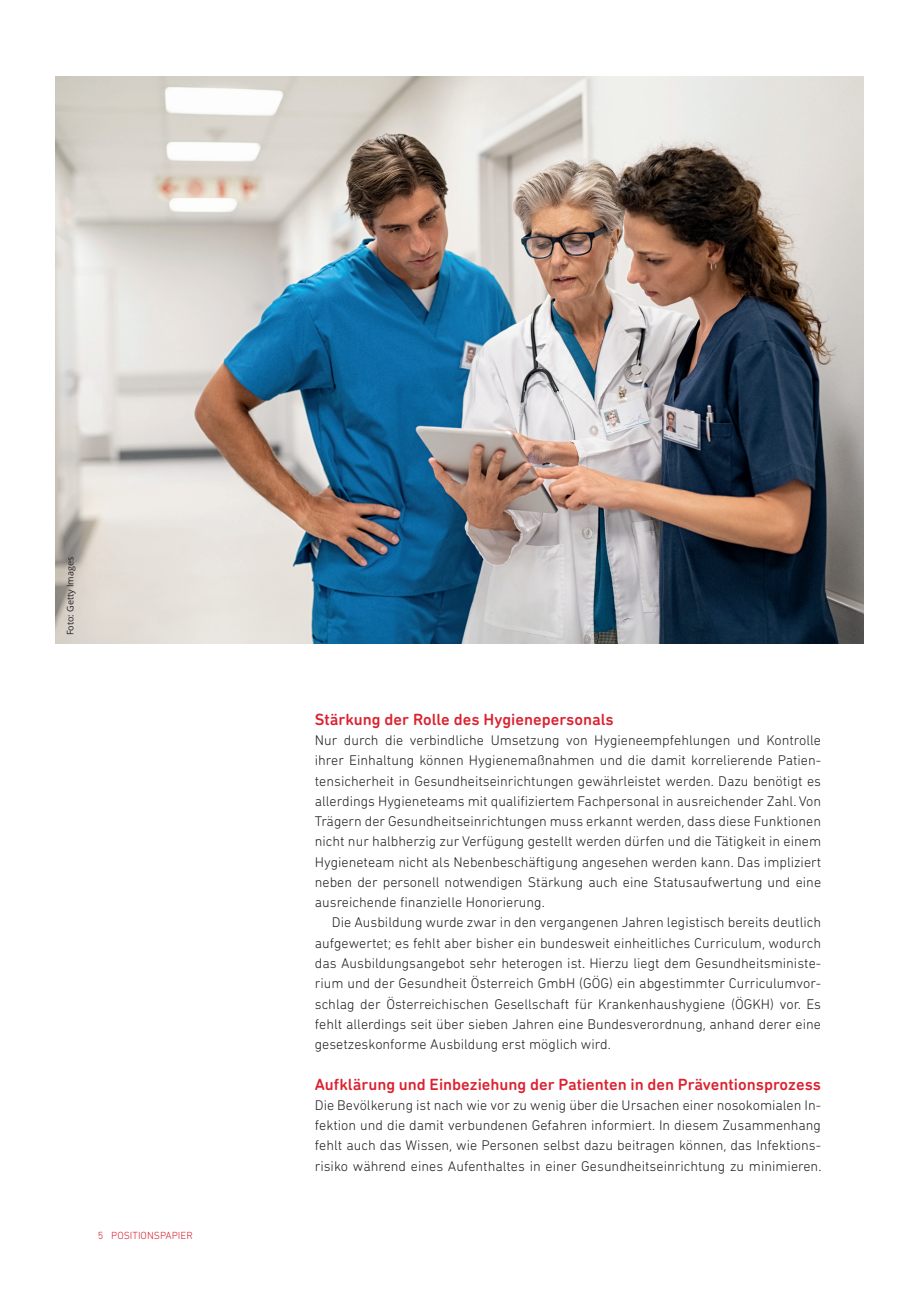
<style>
.page{position:relative;width:919px;height:1289px;background:#fff}
.page>*{position:absolute;margin:0;border:0;box-sizing:border-box;transform-origin:0 0}
.t1{font:500 16.5px "DIN Next Rounded LT Pro";color:#db2230}
.t2{font:300 14.25px/20.2px "DIN Next Rounded LT Pro";color:#231f20;text-align:justify}
.t3{font:300 10.5px "DIN Next Rounded LT Pro";color:#db2230}
.t4{font:9px "Open Sans";color:#231f20}
</style>
<div class="page">
<img style="left:55px;top:77px;width:808px;height:567px">
<p class="t4" style="left:64px;top:635px;width:80px;rotate:-90deg">Foto: Getty Images</p>
<p class="t3" style="left:98px;top:1229px;width:96px">5 POSITIONSPAPIER</p>
<p class="t1" style="left:315px;top:709px;width:300px">Stärkung der Rolle des Hygienepersonals</p>
<p class="t2" style="left:315px;top:730px;width:508px">Nur durch die verbindliche Umsetzung von Hygieneempfehlungen und Kontrolle ihrer Einhaltung können Hygienemaßnahmen und die damit korrelierende Patien&shy;tensicherheit in Gesundheitseinrichtungen gewährleistet werden. Dazu benötigt es allerdings Hygieneteams mit qualifiziertem Fachpersonal in ausreichender Zahl. Von Trägern der Gesundheitseinrichtungen muss erkannt werden, dass diese Funktionen nicht nur halbherzig zur Verfügung gestellt werden dürfen und die Tätigkeit in einem Hygieneteam nicht als Nebenbeschäftigung angesehen werden kann. Das impliziert neben der personell notwendigen Stärkung auch eine Statusaufwertung und eine ausreichende finanzielle Honorierung.</p>
<p class="t2" style="left:315px;top:912px;width:508px;text-indent:17px">Die Ausbildung wurde zwar in den vergangenen Jahren legistisch bereits deutlich aufgewertet; es fehlt aber bisher ein bundesweit einheitliches Curriculum, wodurch das Ausbildungsangebot sehr heterogen ist. Hierzu liegt dem Gesundheitsministe&shy;rium und der Gesundheit Österreich GmbH (GÖG) ein abgestimmter Curriculumvor&shy;schlag der Österreichischen Gesellschaft für Krankenhaushygiene (ÖGKH) vor. Es fehlt allerdings seit über sieben Jahren eine Bundesverordnung, anhand derer eine gesetzeskonforme Ausbildung erst möglich wird.</p>
<p class="t1" style="left:315px;top:1074px;width:507px">Aufklärung und Einbeziehung der Patienten in den Präventionsprozess</p>
<p class="t2" style="left:315px;top:1094px;width:508px">Die Bevölkerung ist nach wie vor zu wenig über die Ursachen einer nosokomialen In&shy;fektion und die damit verbundenen Gefahren informiert. In diesem Zusammenhang fehlt auch das Wissen, wie Personen selbst dazu beitragen können, das Infektions&shy;risiko während eines Aufenthaltes in einer Gesundheitseinrichtung zu minimieren.</p>
</div>
